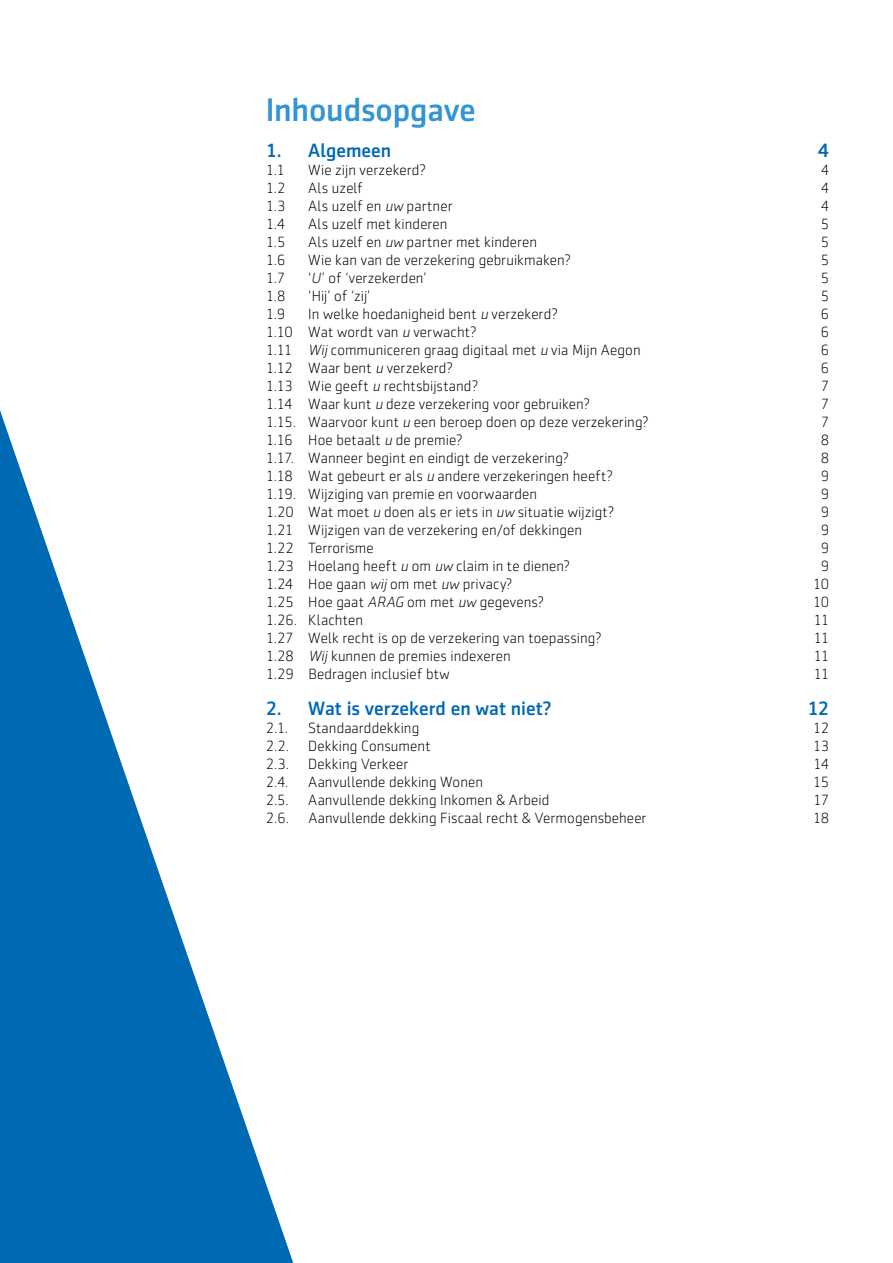
<style>
.page{position:relative;width:893px;height:1263px;background:#fff}
.page>*{position:absolute;margin:0;border:0;box-sizing:border-box;transform-origin:0 0}
.t1{font:500 33px "Sentico Sans DT";letter-spacing:-.005em;color:#3395d3}
.t2{font:500 19.5px "Sentico Sans DT";color:#0069b4}
.t3{font:300 15px "Sentico Sans DT";letter-spacing:.005em;color:#000}
.s1{font-style:italic}
</style>
<div class="page">
<svg style="left:0;top:410px;width:294px;height:853px"></svg>
<h1 class="t1" style="left:266px;top:91px;width:212px">Inhoudsopgave</h1>
<h2 class="t2" style="left:266px;top:139px;width:127px">1. Algemeen</h2>
<h2 class="t2" style="left:818px;top:139px;width:13px">4</h2>
<p class="t3" style="left:266px;top:162px;width:21px">1.1</p>
<p class="t3" style="left:308px;top:162px;width:119px">Wie zijn verzekerd?</p>
<p class="t3" style="left:821px;top:162px;width:10px">4</p>
<p class="t3" style="left:266px;top:180px;width:21px">1.2</p>
<p class="t3" style="left:308px;top:180px;width:56px">Als uzelf</p>
<p class="t3" style="left:821px;top:180px;width:10px">4</p>
<p class="t3" style="left:266px;top:198px;width:21px">1.3</p>
<p class="t3" style="left:308px;top:198px;width:146px">Als uzelf en <span class="s1">uw</span> partner</p>
<p class="t3" style="left:821px;top:198px;width:10px">4</p>
<p class="t3" style="left:266px;top:216px;width:21px">1.4</p>
<p class="t3" style="left:308px;top:216px;width:141px">Als uzelf met kinderen</p>
<p class="t3" style="left:821px;top:216px;width:10px">5</p>
<p class="t3" style="left:266px;top:234px;width:21px">1.5</p>
<p class="t3" style="left:308px;top:234px;width:230px">Als uzelf en <span class="s1">uw</span> partner met kinderen</p>
<p class="t3" style="left:821px;top:234px;width:10px">5</p>
<p class="t3" style="left:266px;top:252px;width:21px">1.6</p>
<p class="t3" style="left:308px;top:252px;width:264px">Wie kan van de verzekering gebruikmaken?</p>
<p class="t3" style="left:821px;top:252px;width:10px">5</p>
<p class="t3" style="left:266px;top:270px;width:21px">1.7</p>
<p class="t3" style="left:308px;top:270px;width:120px">‘<span class="s1">U</span>’ of ‘verzekerden’</p>
<p class="t3" style="left:821px;top:270px;width:10px">5</p>
<p class="t3" style="left:266px;top:288px;width:21px">1.8</p>
<p class="t3" style="left:308px;top:288px;width:64px">‘Hij’ of ‘zij’</p>
<p class="t3" style="left:821px;top:288px;width:10px">5</p>
<p class="t3" style="left:266px;top:306px;width:21px">1.9</p>
<p class="t3" style="left:308px;top:306px;width:251px">In welke hoedanigheid bent <span class="s1">u</span> verzekerd?</p>
<p class="t3" style="left:821px;top:306px;width:10px">6</p>
<p class="t3" style="left:266px;top:324px;width:212px">1.10 Wat wordt van <span class="s1">u</span> verwacht?</p>
<p class="t3" style="left:821px;top:324px;width:10px">6</p>
<p class="t3" style="left:266px;top:342px;width:376px">1.11 <span class="s1">Wij</span> communiceren graag digitaal met <span class="s1">u</span> via Mijn Aegon</p>
<p class="t3" style="left:821px;top:342px;width:10px">6</p>
<p class="t3" style="left:266px;top:360px;width:189px">1.12 Waar bent <span class="s1">u</span> verzekerd?</p>
<p class="t3" style="left:821px;top:360px;width:10px">6</p>
<p class="t3" style="left:266px;top:378px;width:214px">1.13 Wie geeft <span class="s1">u</span> rechtsbijstand?</p>
<p class="t3" style="left:821px;top:378px;width:10px">7</p>
<p class="t3" style="left:266px;top:396px;width:326px">1.14 Waar kunt <span class="s1">u</span> deze verzekering voor gebruiken?</p>
<p class="t3" style="left:821px;top:396px;width:10px">7</p>
<p class="t3" style="left:266px;top:414px;width:384px">1.15. Waarvoor kunt <span class="s1">u</span> een beroep doen op deze verzekering?</p>
<p class="t3" style="left:821px;top:414px;width:10px">7</p>
<p class="t3" style="left:266px;top:432px;width:198px">1.16 Hoe betaalt <span class="s1">u</span> de premie?</p>
<p class="t3" style="left:821px;top:432px;width:10px">8</p>
<p class="t3" style="left:266px;top:450px;width:305px">1.17. Wanneer begint en eindigt de verzekering?</p>
<p class="t3" style="left:821px;top:450px;width:10px">8</p>
<p class="t3" style="left:266px;top:468px;width:349px">1.18 Wat gebeurt er als <span class="s1">u</span> andere verzekeringen heeft?</p>
<p class="t3" style="left:821px;top:468px;width:10px">9</p>
<p class="t3" style="left:266px;top:486px;width:273px">1.19. Wijziging van premie en voorwaarden</p>
<p class="t3" style="left:821px;top:486px;width:10px">9</p>
<p class="t3" style="left:266px;top:504px;width:350px">1.20 Wat moet <span class="s1">u</span> doen als er iets in <span class="s1">uw</span> situatie wijzigt?</p>
<p class="t3" style="left:821px;top:504px;width:10px">9</p>
<p class="t3" style="left:266px;top:522px;width:318px">1.21 Wijzigen van de verzekering en/of dekkingen</p>
<p class="t3" style="left:821px;top:522px;width:10px">9</p>
<p class="t3" style="left:266px;top:540px;width:110px">1.22 Terrorisme</p>
<p class="t3" style="left:821px;top:540px;width:10px">9</p>
<p class="t3" style="left:266px;top:558px;width:306px">1.23 Hoelang heeft <span class="s1">u</span> om <span class="s1">uw</span> claim in te dienen?</p>
<p class="t3" style="left:821px;top:558px;width:10px">9</p>
<p class="t3" style="left:266px;top:576px;width:248px">1.24 Hoe gaan <span class="s1">wij</span> om met <span class="s1">uw</span> privacy?</p>
<p class="t3" style="left:813px;top:576px;width:18px">10</p>
<p class="t3" style="left:266px;top:594px;width:280px">1.25 Hoe gaat <span class="s1">ARAG</span> om met <span class="s1">uw</span> gegevens?</p>
<p class="t3" style="left:813px;top:594px;width:18px">10</p>
<p class="t3" style="left:266px;top:612px;width:99px">1.26. Klachten</p>
<p class="t3" style="left:813px;top:612px;width:17px">11</p>
<p class="t3" style="left:266px;top:630px;width:337px">1.27 Welk recht is op de verzekering van toepassing?</p>
<p class="t3" style="left:813px;top:630px;width:17px">11</p>
<p class="t3" style="left:266px;top:648px;width:246px">1.28 <span class="s1">Wij</span> kunnen de premies indexeren</p>
<p class="t3" style="left:813px;top:648px;width:17px">11</p>
<p class="t3" style="left:266px;top:666px;width:185px">1.29 Bedragen inclusief btw</p>
<p class="t3" style="left:813px;top:666px;width:17px">11</p>
<h2 class="t2" style="left:266px;top:697px;width:287px">2. Wat is verzekerd en wat niet?</h2>
<h2 class="t2" style="left:807px;top:697px;width:23px">12</h2>
<p class="t3" style="left:266px;top:720px;width:24px">2.1.</p>
<p class="t3" style="left:308px;top:720px;width:112px">Standaarddekking</p>
<p class="t3" style="left:813px;top:720px;width:18px">12</p>
<p class="t3" style="left:266px;top:738px;width:25px">2.2.</p>
<p class="t3" style="left:308px;top:738px;width:124px">Dekking Consument</p>
<p class="t3" style="left:813px;top:738px;width:18px">13</p>
<p class="t3" style="left:266px;top:756px;width:25px">2.3.</p>
<p class="t3" style="left:308px;top:756px;width:101px">Dekking Verkeer</p>
<p class="t3" style="left:813px;top:756px;width:17px">14</p>
<p class="t3" style="left:266px;top:774px;width:24px">2.4.</p>
<p class="t3" style="left:308px;top:774px;width:176px">Aanvullende dekking Wonen</p>
<p class="t3" style="left:813px;top:774px;width:18px">15</p>
<p class="t3" style="left:266px;top:792px;width:25px">2.5.</p>
<p class="t3" style="left:308px;top:792px;width:242px">Aanvullende dekking Inkomen &amp; Arbeid</p>
<p class="t3" style="left:813px;top:792px;width:18px">17</p>
<p class="t3" style="left:266px;top:810px;width:25px">2.6.</p>
<p class="t3" style="left:308px;top:810px;width:340px">Aanvullende dekking Fiscaal recht &amp; Vermogensbeheer</p>
<p class="t3" style="left:813px;top:810px;width:18px">18</p>
</div>
